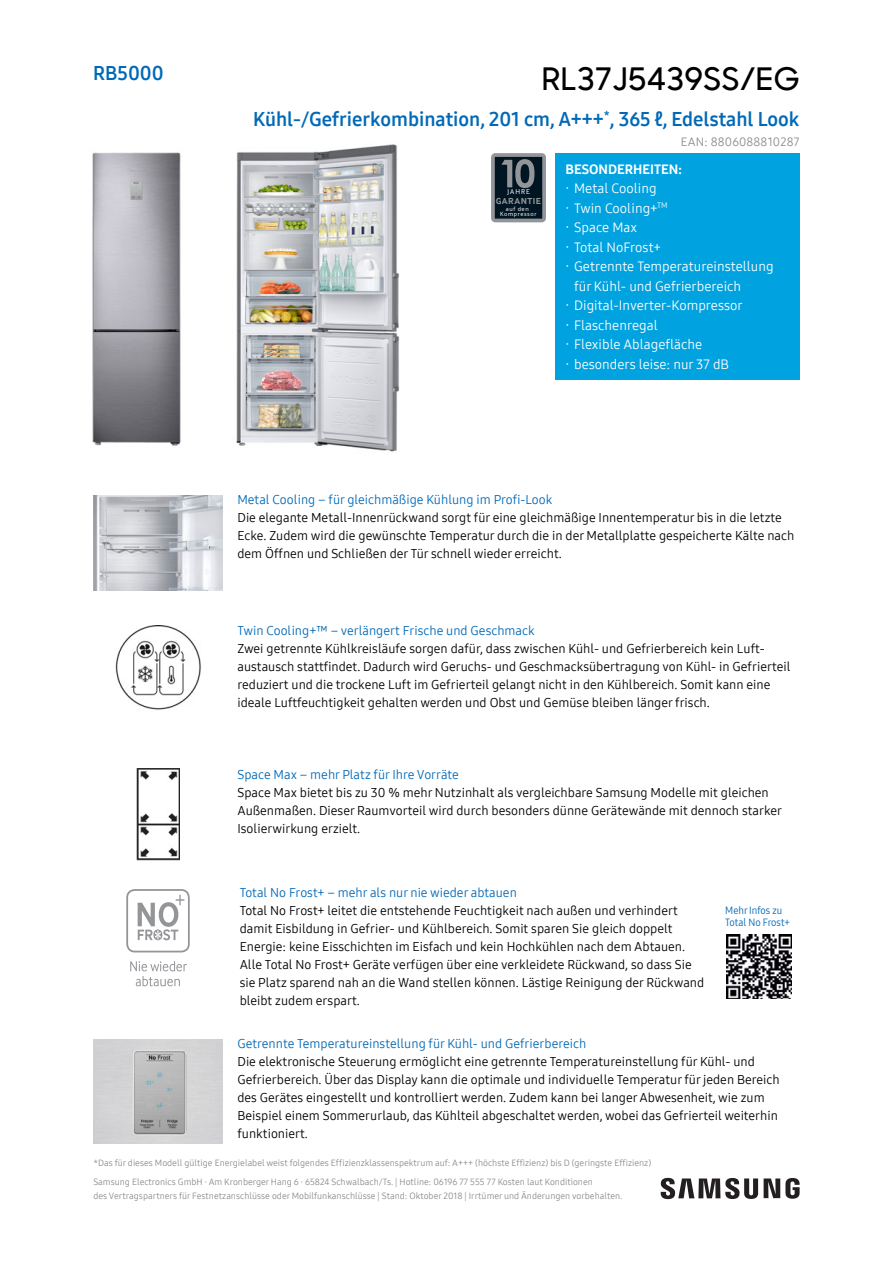
<style>
.page{position:relative;width:893px;height:1263px;background:#fff}
.page>*{position:absolute;margin:0;border:0;box-sizing:border-box;transform-origin:0 0}
.t1{font:500 31.5px "Samsung Sharp Sans";letter-spacing:.015em;color:#000}
.t2{font:19.5px "Samsung One 700";color:#0069b7}
.t3{font:13.5px "Samsung One 400";color:#fff}
.t4{font:13.5px "Samsung One 800";color:#fff}
.t5{font:12.75px/18px "Samsung One 400";color:#000}
.t6{font:12.75px "Samsung One 400";color:#0069b7}
.t7{font:12px "Samsung One 400";letter-spacing:.015em;color:#8c8c8b}
.t8{font:10.5px/12.6px "Samsung One 400 C";color:#0069b7}
.t9{font:9px/13.5px "Samsung One 400";color:#8b8b8b}
.t10{font:9px "Samsung One 400";color:#8c8c8b}
.t11{font:700 9px "Samsung Inter Face";letter-spacing:.05em;color:#939598}
.t12{font:7.35px "Samsung Inter Face";letter-spacing:.15em;color:#fff}
.t13{font:6.3px/5.6px "Samsung Inter Face";letter-spacing:.1em;color:#fff;text-align:center}
.s1{font-family:"Samsung Inter Face"}
</style>
<div class="page">
<svg style="left:660px;top:1178px;width:139px;height:21px"></svg>
<img style="left:236px;top:144px;width:164px;height:308px">
<img style="left:92px;top:152px;width:89px;height:294px">
<img style="left:115px;top:625px;width:86px;height:85px">
<img style="left:93px;top:1040px;width:129px;height:103px">
<img style="left:93px;top:496px;width:129px;height:95px">
<img style="left:137px;top:769px;width:43px;height:91px">
<img style="left:727px;top:935px;width:64px;height:64px">
<svg style="left:130px;top:961px;width:57px;height:25px"></svg>
<div style="left:126px;top:889px;width:64px;height:63px;border:2px solid #939598;border-radius:8px"></div>
<svg style="left:138px;top:895px;width:46px;height:46px"></svg>
<svg style="left:491px;top:153px;width:55px;height:69px;background:#35434c"></svg>
<div style="left:555px;top:153px;width:244px;height:227px;background:#00a2e0"></div>
<h2 class="t2" style="left:93px;top:62px;width:72px">RB5000</h2>
<h1 class="t1" style="left:541px;top:64px;width:259px">RL37J5439SS/EG</h1>
<h2 class="t2" style="left:253px;top:107px;width:548px">Kühl-/Gefrierkombination, 201 cm, A+++<sup>*</sup>, 365 ℓ, Edelstahl Look</h2>
<p class="t12" style="left:507px;top:187px;width:24px">JAHRE</p>
<p class="t11" style="left:496px;top:195px;width:47px">GARANTIE</p>
<p class="t13" style="left:500px;top:206px;width:38px">auf den<br>Kompressor</p>
<p class="t7" style="left:681px;top:135px;width:120px">EAN: 8806088810287</p>
<p class="t4" style="left:565px;top:161px;width:118px">BESONDERHEITEN:</p>
<p class="t3" style="left:565px;top:181px;width:93px"><span class="s1">·</span> Metal Cooling</p>
<p class="t3" style="left:565px;top:200px;width:104px"><span class="s1">·</span> Twin Cooling+<sup>TM</sup></p>
<p class="t3" style="left:565px;top:220px;width:73px"><span class="s1">·</span> Space Max</p>
<p class="t3" style="left:565px;top:239px;width:97px"><span class="s1">·</span> Total NoFrost+</p>
<p class="t3" style="left:565px;top:259px;width:209px"><span class="s1">·</span> Getrennte Temperatureinstellung</p>
<p class="t3" style="left:574px;top:278px;width:168px">für Kühl- und Gefrierbereich</p>
<p class="t3" style="left:565px;top:298px;width:179px"><span class="s1">·</span> Digital-Inverter-Kompressor</p>
<p class="t3" style="left:565px;top:317px;width:94px"><span class="s1">·</span> Flaschenregal</p>
<p class="t3" style="left:565px;top:337px;width:138px"><span class="s1">·</span> Flexible Ablagefläche</p>
<p class="t3" style="left:565px;top:356px;width:165px"><span class="s1">·</span> besonders leise: nur 37 dB</p>
<p class="t6" style="left:237px;top:492px;width:316px">Metal Cooling – für gleichmäßige Kühlung im Profi-Look</p>
<p class="t5" style="left:237px;top:509px;width:558px">Die elegante Metall-Innenrückwand sorgt für eine gleichmäßige Innentemperatur bis in die letzte<br>Ecke. Zudem wird die gewünschte Temperatur durch die in der Metallplatte gespeicherte Kälte nach dem Öffnen und Schließen der Tür schnell wieder erreicht.</p>
<p class="t6" style="left:237px;top:623px;width:299px">Twin Cooling+™ – verlängert Frische und Geschmack</p>
<p class="t5" style="left:237px;top:640px;width:554px">Zwei getrennte Kühlkreisläufe sorgen dafür, dass zwischen Kühl- und Gefrierbereich kein Luft&shy;austausch stattfindet. Dadurch wird Geruchs- und Geschmacksübertragung von Kühl- in Gefrierteil reduziert und die trockene Luft im Gefrierteil gelangt nicht in den Kühlbereich. Somit kann eine ideale Luftfeuchtigkeit gehalten werden und Obst und Gemüse bleiben länger frisch.</p>
<p class="t6" style="left:237px;top:767px;width:223px">Space Max – mehr Platz für Ihre Vorräte</p>
<p class="t5" style="left:237px;top:784px;width:546px">Space Max bietet bis zu 30 % mehr Nutzinhalt als vergleichbare Samsung Modelle mit gleichen<br>Außenmaßen. Dieser Raumvorteil wird durch besonders dünne Gerätewände mit dennoch starker<br>Isolierwirkung erzielt.</p>
<p class="t6" style="left:240px;top:885px;width:279px">Total No Frost+ – mehr als nur nie wieder abtauen</p>
<p class="t5" style="left:240px;top:901px;width:466px">Total No Frost+ leitet die entstehende Feuchtigkeit nach außen und verhindert damit Eisbildung in Gefrier- und Kühlbereich. Somit sparen Sie gleich doppelt Energie: keine Eisschichten im Eisfach und kein Hochkühlen nach dem Abtauen.<br>Alle Total No Frost+ Geräte verfügen über eine verkleidete Rückwand, so dass Sie sie Platz sparend nah an die Wand stellen können. Lästige Reinigung der Rückwand bleibt zudem erspart.</p>
<p class="t8" style="left:725px;top:904px;width:66px">Mehr Infos zu<br>Total No Frost+</p>
<p class="t6" style="left:237px;top:1036px;width:350px">Getrennte Temperatureinstellung für Kühl- und Gefrierbereich</p>
<p class="t5" style="left:237px;top:1053px;width:544px">Die elektronische Steuerung ermöglicht eine getrennte Temperatureinstellung für Kühl- und Gefrierbereich. Über das Display kann die optimale und individuelle Temperatur für jeden Bereich des Gerätes eingestellt und kontrolliert werden. Zudem kann bei langer Abwesenheit, wie zum Beispiel einem Sommerurlaub, das Kühlteil abgeschaltet werden, wobei das Gefrierteil weiterhin funktioniert.</p>
<p class="t10" style="left:93px;top:1158px;width:559px">*Das für dieses Modell gültige Energielabel weist folgendes Effizienzklassenspektrum auf: A+++ (höchste Effizienz) bis D (geringste Effizienz)</p>
<p class="t9" style="left:93px;top:1176px;width:530px">Samsung Electronics GmbH ∙ Am Kronberger Hang 6 ∙ 65824 Schwalbach/Ts. | Hotline: 06196 77 555 77 Kosten laut Konditionen<br>des Vertragspartners für Festnetzanschlüsse oder Mobilfunkanschlüsse | Stand: Oktober 2018 | Irrtümer und Änderungen vorbehalten.</p>
</div>
